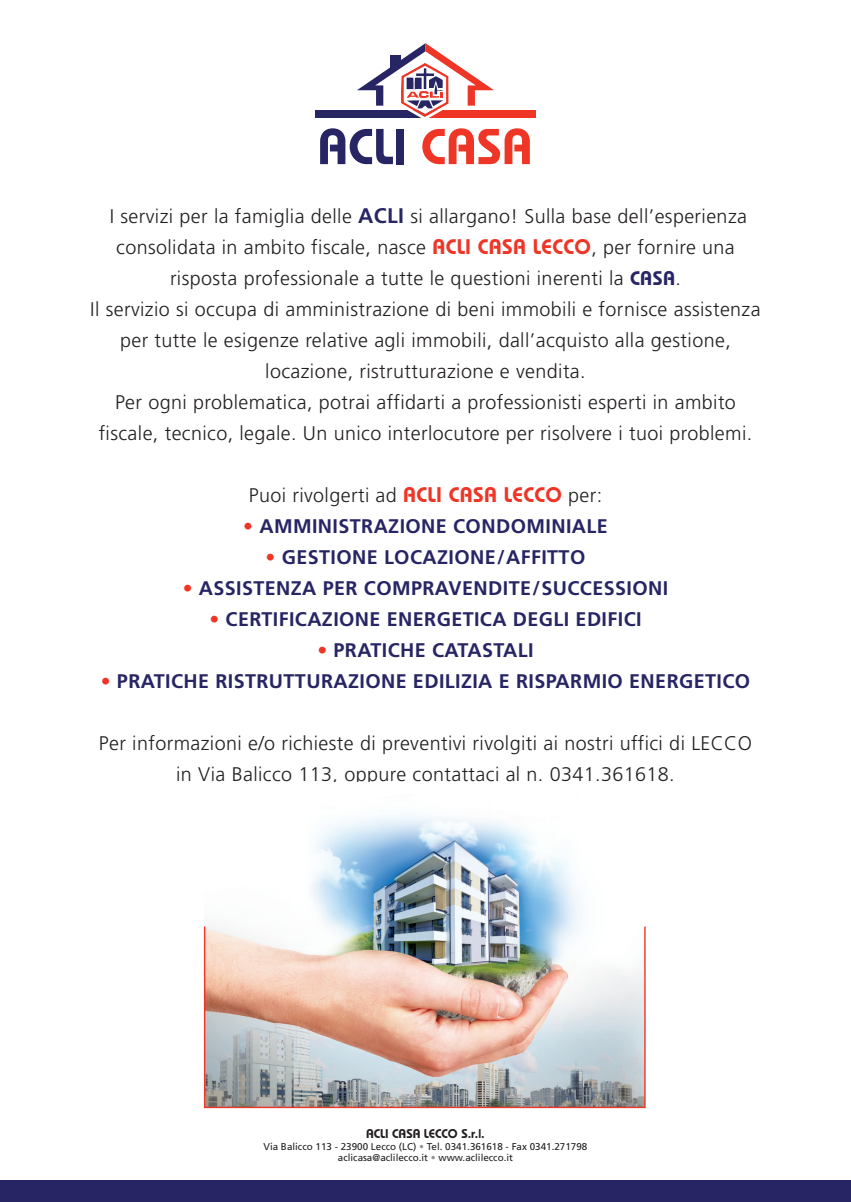
<style>
.page{position:relative;width:851px;height:1202px;background:#fff}
.page>*{position:absolute;margin:0;border:0;box-sizing:border-box;transform-origin:0 0}
.t1{font:600 50.2px "Bauhaus";color:#272564}
.t2{font:300 19.8px/31px "Frutiger";letter-spacing:.02em;color:#231f20;text-align:center}
.t3{font:700 19.8px "Frutiger";letter-spacing:.02em;color:#272564}
.t4{font:600 12.6px "Bauhaus";color:#231f20}
.t5{font:9.8px/11.8px "Frutiger";color:#231f20;text-align:center}
.s1{color:#ee3526}
.s2{font-weight:700;font-size:21.2px;color:#272564}
.s3{font-family:"Bauhaus";font-weight:600;font-size:21.2px;color:#ee3526}
.s4{font-family:"Bauhaus";font-weight:600;color:#272564}
.s5{color:#939598}
</style>
<div class="page">
<div style="left:0;top:1180px;width:850px;height:22px;background:#272564"></div>
<div style="left:425px;top:110px;width:110px;height:7px;background:#ee3526"></div>
<div style="left:315px;top:110px;width:110px;height:7px;background:#272564"></div>
<svg style="left:357px;top:43px;width:137px;height:75px"></svg>
<img style="left:206px;top:816px;width:437px;height:290px">
<div style="left:204px;top:926px;width:441px;height:182px;border:1px solid #ee3526"></div>
<p class="t1" style="left:317px;top:116px;width:217px">ACLI <span class="s1">CASA</span></p>
<p class="t2" style="left:90px;top:201px;width:671px">I servizi per la famiglia delle <span class="s2">ACLI</span> si allargano! Sulla base dell’esperienza consolidata in ambito fiscale, nasce <span class="s3">ACLI CASA LECCO</span>, per fornire una risposta professionale a tutte le questioni inerenti la <span class="s4">CASA</span>.<br>Il servizio si occupa di amministrazione di beni immobili e fornisce assistenza per tutte le esigenze relative agli immobili, dall’acquisto alla gestione, locazione, ristrutturazione e vendita.<br>Per ogni problematica, potrai affidarti a professionisti esperti in ambito fiscale, tecnico, legale. Un unico interlocutore per risolvere i tuoi problemi.</p>
<p class="t2" style="left:249px;top:480px;width:355px">Puoi rivolgerti ad <span class="s3">ACLI CASA LECCO</span> per:</p>
<p class="t3" style="left:243px;top:515px;width:366px"><span class="s1">•</span> AMMINISTRAZIONE CONDOMINIALE</p>
<p class="t3" style="left:265px;top:546px;width:321px"><span class="s1">•</span> GESTIONE LOCAZIONE/AFFITTO</p>
<p class="t3" style="left:183px;top:577px;width:487px"><span class="s1">•</span> ASSISTENZA PER COMPRAVENDITE/SUCCESSIONI</p>
<p class="t3" style="left:209px;top:608px;width:433px"><span class="s1">•</span> CERTIFICAZIONE ENERGETICA DEGLI EDIFICI</p>
<p class="t3" style="left:317px;top:639px;width:217px"><span class="s1">•</span> PRATICHE CATASTALI</p>
<p class="t3" style="left:101px;top:670px;width:650px"><span class="s1">•</span> PRATICHE RISTRUTTURAZIONE EDILIZIA E RISPARMIO ENERGETICO</p>
<p class="t2" style="left:99px;top:728px;width:654px">Per informazioni e/o richieste di preventivi rivolgiti ai nostri uffici di LECCO in Via Balicco 113, oppure contattaci al n. 0341.361618.</p>
<p class="t4" style="left:366px;top:1126px;width:120px">ACLI CASA LECCO S.r.l.</p>
<p class="t5" style="left:263px;top:1140px;width:325px">Via Balicco 113 - 23900 Lecco (LC) <span class="s5">•</span> Tel. 0341.361618 - Fax 0341.271798 aclicasa@aclilecco.it <span class="s5">•</span> www.aclilecco.it</p>
</div>
